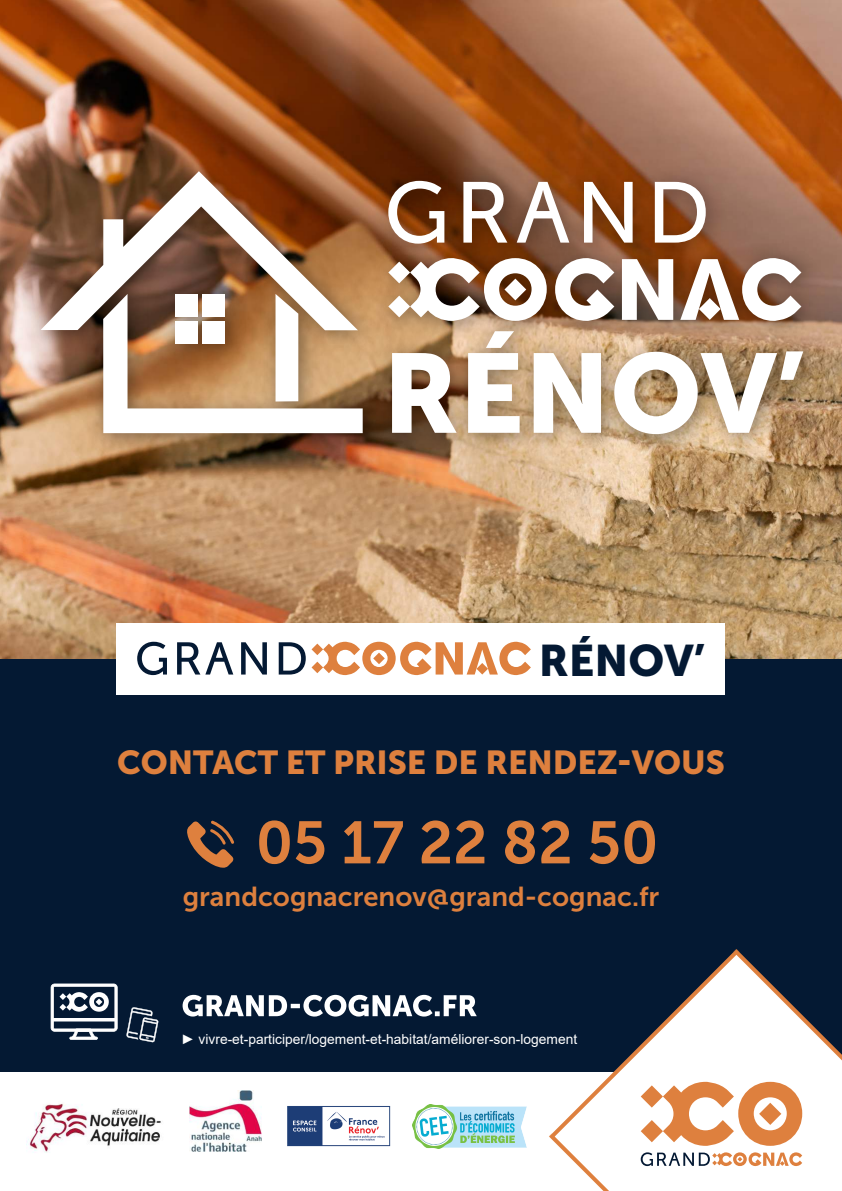
<style>
.page{position:relative;width:842px;height:1191px;background:#fff}
.page>*{position:absolute;margin:0;border:0;box-sizing:border-box;transform-origin:0 0}
.t1{font:111.5px "Museo Sans 900";color:#fff}
.t2{font:59.4px "Museo Sans 700";color:#de803e}
.t3{font:43.9px "Museo Sans 900";color:#041933}
.t4{font:33px "Museo Sans 900";color:#de803e}
.t5{font:27.3px "Museo Sans 700";color:#de803e}
.t6{font:13.8px "Arial";color:#fff}
</style>
<div class="page">
<img style="left:0;top:0;width:842px;height:659px">
<div style="left:0;top:659px;width:842px;height:532px;background:#041933"></div>
<div style="left:0;top:1072px;width:617px;height:119px;background:#fff"></div>
<img style="left:436px;top:1104px;width:91px;height:44px">
<img style="left:240px;top:1104px;width:196px;height:48px">
<div style="left:117px;top:624px;width:608px;height:71px;background:#fff"></div>
<svg style="left:137px;top:642px;width:30px;height:33px"></svg>
<svg style="left:241px;top:642px;width:26px;height:32px"></svg>
<svg style="left:279px;top:642px;width:27px;height:32px"></svg>
<svg style="left:177px;top:642px;width:56px;height:32px"></svg>
<svg style="left:312px;top:642px;width:219px;height:33px"></svg>
<svg style="left:549px;top:949px;width:293px;height:242px;fill:#fff"></svg>
<svg style="left:641px;top:1081px;width:161px;height:64px;background:#edba97"></svg>
<svg style="left:641px;top:1152px;width:161px;height:14px;background:#d2baab"></svg>
<svg style="left:187px;top:820px;width:47px;height:47px"></svg>
<img style="left:189px;top:1090px;width:72px;height:61px">
<img style="left:360px;top:158px;width:473px;height:327px">
<svg style="left:391px;top:181px;width:53px;height:63px"></svg>
<svg style="left:463px;top:182px;width:44px;height:61px"></svg>
<svg style="left:584px;top:182px;width:49px;height:61px"></svg>
<svg style="left:655px;top:182px;width:51px;height:61px"></svg>
<svg style="left:517px;top:182px;width:52px;height:61px"></svg>
<svg style="left:622px;top:259px;width:51px;height:61px"></svg>
<svg style="left:680px;top:258px;width:121px;height:63px"></svg>
<svg style="left:391px;top:258px;width:156px;height:63px"></svg>
<svg style="left:555px;top:258px;width:59px;height:63px"></svg>
<img style="left:18px;top:148px;width:373px;height:313px">
<svg style="left:103px;top:294px;width:260px;height:139px"></svg>
<svg style="left:41px;top:171px;width:317px;height:159px"></svg>
<div style="left:175px;top:294px;width:23px;height:23px;background:#fff"></div>
<div style="left:202px;top:294px;width:23px;height:23px;background:#fff"></div>
<div style="left:175px;top:321px;width:23px;height:23px;background:#fff"></div>
<div style="left:202px;top:321px;width:23px;height:23px;background:#fff"></div>
<img style="left:27px;top:1103px;width:134px;height:50px">
<svg style="left:183px;top:994px;width:294px;height:22px"></svg>
<svg style="left:51px;top:983px;width:67px;height:56px"></svg>
<svg style="left:126px;top:1007px;width:33px;height:35px"></svg>
<h1 class="t1" style="left:383px;top:330px;width:423px">RÉNOV’</h1>
<h3 class="t3" style="left:539px;top:635px;width:168px">RÉNOV’</h3>
<h3 class="t4" style="left:117px;top:743px;width:609px">CONTACT ET PRISE DE RENDEZ-VOUS</h3>
<h2 class="t2" style="left:256px;top:809px;width:404px">05 17 22 82 50</h2>
<h3 class="t5" style="left:183px;top:881px;width:478px">grandcognacrenov@grand-cognac.fr</h3>
<p class="t6" style="left:181px;top:1030px;width:398px">► vivre-et-participer/logement-et-habitat/améliorer-son-logement</p>
</div>
